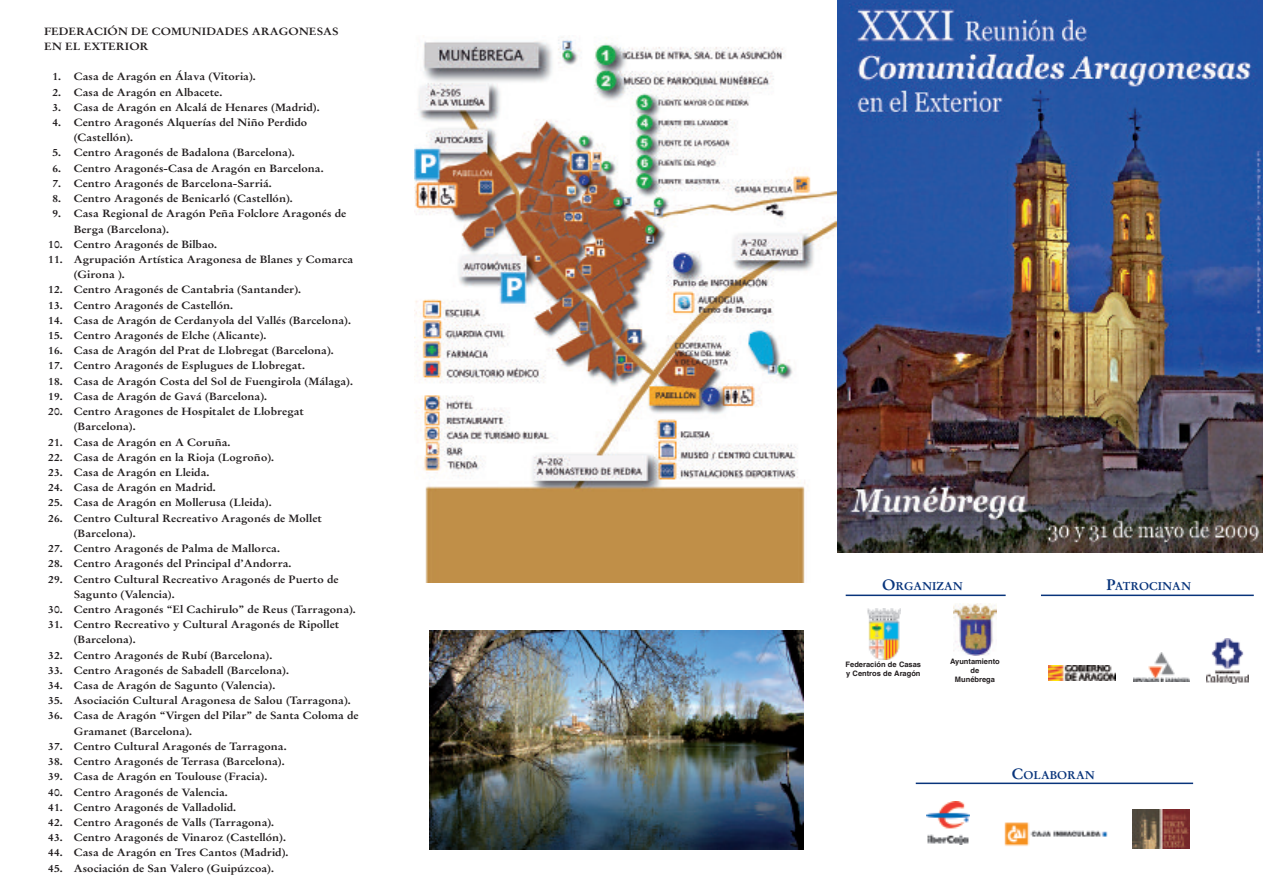
<style>
.page{position:relative;width:1263px;height:893px;background:#fff}
.page>*{position:absolute;margin:0;border:0;box-sizing:border-box;transform-origin:0 0}
.t1{font:700 11.25px "Stempel Garamond";color:#08347b}
.t2{font:700 10.5px/15.1px "Stempel Garamond";color:#231f20;scale:1.1 1}
.t3{font:700 7.5px/9px "Helvetica";color:#231f20}
.s1{font-size:15px}
</style>
<div class="page">
<img style="left:414px;top:37px;width:423px;height:546px">
<img style="left:838px;top:0;width:425px;height:553px">
<img style="left:430px;top:630px;width:374px;height:219px">
<img style="left:867px;top:609px;width:33px;height:50px">
<img style="left:954px;top:603px;width:42px;height:53px">
<img style="left:1049px;top:665px;width:66px;height:16px">
<img style="left:1133px;top:652px;width:56px;height:29px">
<img style="left:1206px;top:638px;width:43px;height:45px">
<hr style="left:846px;top:595px;width:160px;height:1px;background:#08347b">
<hr style="left:1041px;top:595px;width:213px;height:1px;background:#08347b">
<img style="left:926px;top:801px;width:43px;height:43px">
<img style="left:1004px;top:822px;width:104px;height:24px">
<img style="left:1132px;top:810px;width:57px;height:39px">
<hr style="left:916px;top:783px;width:277px;height:1px;background:#08347b">
<p class="t2" style="left:44px;top:25px;width:269px">FEDERACIÓN DE COMUNIDADES ARAGONESAS<br>EN EL EXTERIOR</p>
<p class="t2" style="left:53px;top:70px;width:186px">1. Casa de Aragón en Álava (Vitoria).</p>
<p class="t2" style="left:53px;top:85px;width:156px">2. Casa de Aragón en Albacete.</p>
<p class="t2" style="left:53px;top:101px;width:244px">3. Casa de Aragón en Alcalá de Henares (Madrid).</p>
<p class="t2" style="left:74px;top:116px;width:214px;text-indent:-21px">4. Centro Aragonés Alquerías del Niño Perdido (Castellón).</p>
<p class="t2" style="left:53px;top:146px;width:222px">5. Centro Aragonés de Badalona (Barcelona).</p>
<p class="t2" style="left:53px;top:161px;width:248px">6. Centro Aragonés-Casa de Aragón en Barcelona.</p>
<p class="t2" style="left:53px;top:177px;width:201px">7. Centro Aragonés de Barcelona-Sarriá.</p>
<p class="t2" style="left:53px;top:192px;width:220px">8. Centro Aragonés de Benicarló (Castellón).</p>
<p class="t2" style="left:74px;top:207px;width:249px;text-indent:-21px">9. Casa Regional de Aragón Peña Folclore Aragonés de<br>Berga (Barcelona).</p>
<p class="t2" style="left:48px;top:237px;width:155px">10. Centro Aragonés de Bilbao.</p>
<p class="t2" style="left:74px;top:253px;width:256px;text-indent:-26px">11. Agrupación Artística Aragonesa de Blanes y Comarca (Girona ).</p>
<p class="t2" style="left:48px;top:283px;width:231px">12. Centro Aragonés de Cantabria (Santander).</p>
<p class="t2" style="left:48px;top:298px;width:170px">13. Centro Aragonés de Castellón.</p>
<p class="t2" style="left:48px;top:314px;width:277px">14. Casa de Aragón de Cerdanyola del Vallés (Barcelona).</p>
<p class="t2" style="left:48px;top:329px;width:200px">15. Centro Aragonés de Elche (Alicante).</p>
<p class="t2" style="left:48px;top:344px;width:261px">16. Casa de Aragón del Prat de Llobregat (Barcelona).</p>
<p class="t2" style="left:48px;top:359px;width:235px">17. Centro Aragonés de Esplugues de Llobregat.</p>
<p class="t2" style="left:48px;top:374px;width:279px">18. Casa de Aragón Costa del Sol de Fuengirola (Málaga).</p>
<p class="t2" style="left:48px;top:390px;width:200px">19. Casa de Aragón de Gavá (Barcelona).</p>
<p class="t2" style="left:74px;top:405px;width:211px;text-indent:-26px">20. Centro Aragones de Hospitalet de Llobregat (Barcelona).</p>
<p class="t2" style="left:48px;top:435px;width:167px">21. Casa de Aragón en A Coruña.</p>
<p class="t2" style="left:48px;top:450px;width:207px">22. Casa de Aragón en la Rioja (Logroño).</p>
<p class="t2" style="left:48px;top:466px;width:148px">23. Casa de Aragón en Lleida.</p>
<p class="t2" style="left:48px;top:481px;width:154px">24. Casa de Aragón en Madrid.</p>
<p class="t2" style="left:48px;top:496px;width:205px">25. Casa de Aragón en Mollerusa (Lleida).</p>
<p class="t2" style="left:74px;top:511px;width:227px;text-indent:-26px">26. Centro Cultural Recreativo Aragonés de Mollet (Barcelona).</p>
<p class="t2" style="left:48px;top:542px;width:212px">27. Centro Aragonés de Palma de Mallorca.</p>
<p class="t2" style="left:48px;top:557px;width:223px">28. Centro Aragonés del Principal d’Andorra.</p>
<p class="t2" style="left:74px;top:572px;width:242px;text-indent:-26px">29. Centro Cultural Recreativo Aragonés de Puerto de<br>Sagunto (Valencia).</p>
<p class="t2" style="left:48px;top:603px;width:281px">30. Centro Aragonés “El Cachirulo” de Reus (Tarragona).</p>
<p class="t2" style="left:74px;top:618px;width:243px;text-indent:-26px">31. Centro Recreativo y Cultural Aragonés de Ripollet (Barcelona).</p>
<p class="t2" style="left:48px;top:648px;width:205px">32. Centro Aragonés de Rubí (Barcelona).</p>
<p class="t2" style="left:48px;top:664px;width:220px">33. Centro Aragonés de Sabadell (Barcelona).</p>
<p class="t2" style="left:48px;top:679px;width:208px">34. Casa de Aragón de Sagunto (Valencia).</p>
<p class="t2" style="left:48px;top:694px;width:276px">35. Asociación Cultural Aragonesa de Salou (Tarragona).</p>
<p class="t2" style="left:74px;top:709px;width:260px;text-indent:-26px">36. Casa de Aragón “Virgen del Pilar” de Santa Coloma de<br>Gramanet (Barcelona).</p>
<p class="t2" style="left:48px;top:740px;width:218px">37. Centro Cultural Aragonés de Tarragona.</p>
<p class="t2" style="left:48px;top:755px;width:216px">38. Centro Aragonés de Terrasa (Barcelona).</p>
<p class="t2" style="left:48px;top:770px;width:201px">39. Casa de Aragón en Toulouse (Fracia).</p>
<p class="t2" style="left:48px;top:785px;width:165px">40. Centro Aragonés de Valencia.</p>
<p class="t2" style="left:48px;top:800px;width:172px">41. Centro Aragonés de Valladolid.</p>
<p class="t2" style="left:48px;top:816px;width:207px">42. Centro Aragonés de Valls (Tarragona).</p>
<p class="t2" style="left:48px;top:831px;width:218px">43. Centro Aragonés de Vinaroz (Castellón).</p>
<p class="t2" style="left:48px;top:846px;width:220px">44. Casa de Aragón en Tres Cantos (Madrid).</p>
<p class="t2" style="left:48px;top:861px;width:207px">45. Asociación de San Valero (Guipúzcoa).</p>
<p class="t1" style="left:882px;top:582px;width:82px"><span class="s1">O</span>RGANIZAN</p>
<p class="t1" style="left:1106px;top:582px;width:86px"><span class="s1">P</span>ATROCINAN</p>
<p class="t3" style="left:846px;top:660px;width:77px">Federación de Casas y Centros de Aragón</p>
<p class="t3" style="left:950px;top:657px;width:51px;text-align:center">Ayuntamiento de<br>Munébrega</p>
<p class="t1" style="left:1012px;top:771px;width:84px"><span class="s1">C</span>OLABORAN</p>
</div>
